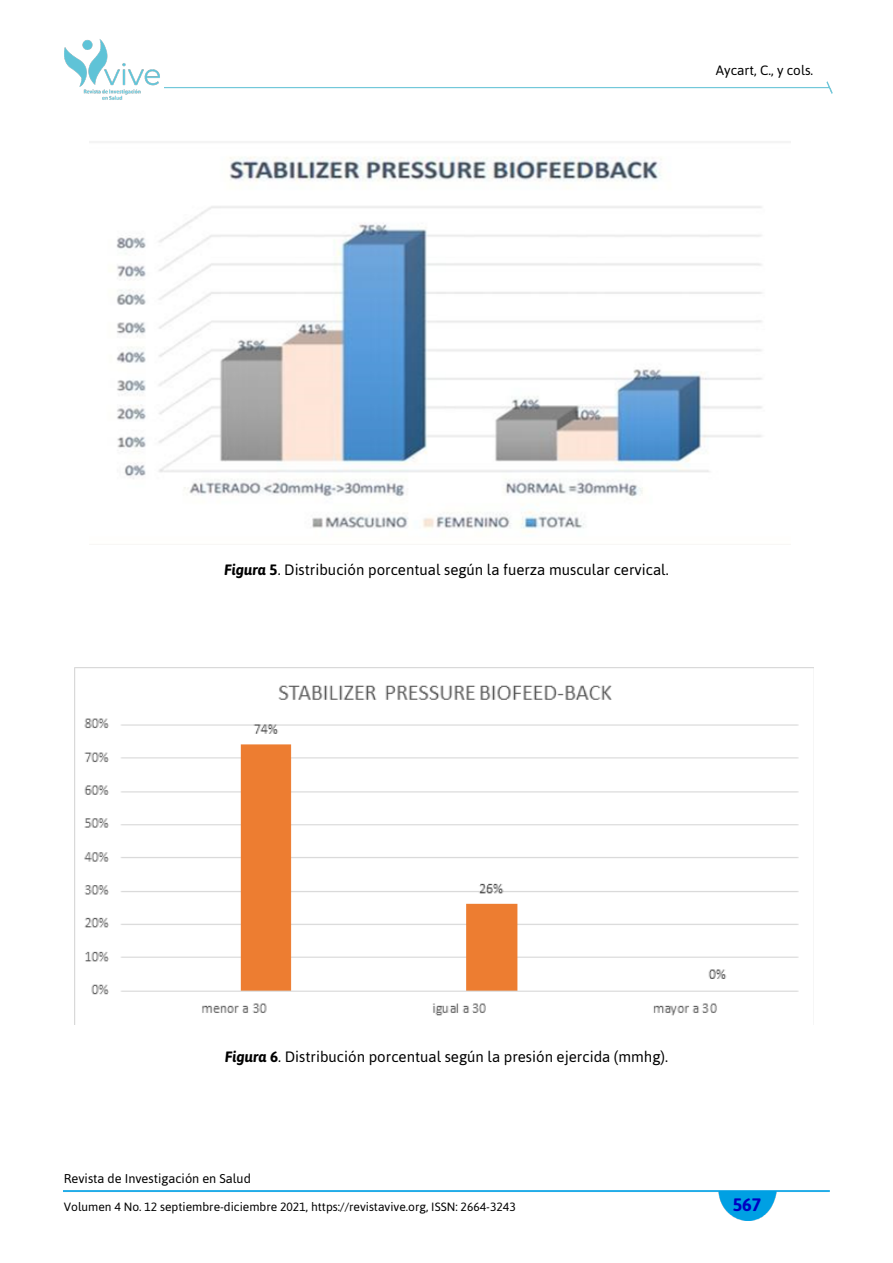
<style>
.page{position:relative;width:893px;height:1263px;background:#fff}
.page>*{position:absolute;margin:0;border:0;box-sizing:border-box;transform-origin:0 0}
.t1{font:700 18px "Asap";color:#0000c2}
.t2{font:15px "Asap";color:#000}
.t3{font:13.5px "Asap";color:#000}
.t4{font:12.75px "Asap";color:#000}
.t5{font:12px "Asap";color:#000}
.s1{font-weight:700;font-style:italic}
.s2{font-weight:700}
.s3{font-style:italic}
</style>
<div class="page">
<img style="left:165px;top:82px;width:667px;height:11px">
<img style="left:64px;top:39px;width:101px;height:61px">
<img style="left:64px;top:1190px;width:765px;height:30px">
<img style="left:89px;top:141px;width:702px;height:392px">
<img style="left:74px;top:668px;width:725px;height:357px">
<p class="t3" style="left:716px;top:62px;width:99px">Aycart, C., y cols.</p>
<p class="t2" style="left:224px;top:561px;width:446px"><span class="s1">Figura</span> <span class="s2">5</span><span class="s3">.</span> Distribución porcentual según la fuerza muscular cervical.</p>
<p class="t2" style="left:225px;top:1048px;width:445px"><span class="s1">Figura</span> <span class="s2">6</span><span class="s3">.</span> Distribución porcentual según la presión ejercida (mmhg).</p>
<p class="t4" style="left:64px;top:1171px;width:189px">Revista de Investigación en Salud</p>
<p class="t5" style="left:64px;top:1200px;width:453px">Volumen 4 No. 12 septiembre-diciembre 2021, https://revistavive.org, ISSN: 2664-3243</p>
<p class="t1" style="left:733px;top:1194px;width:30px">567</p>
</div>
